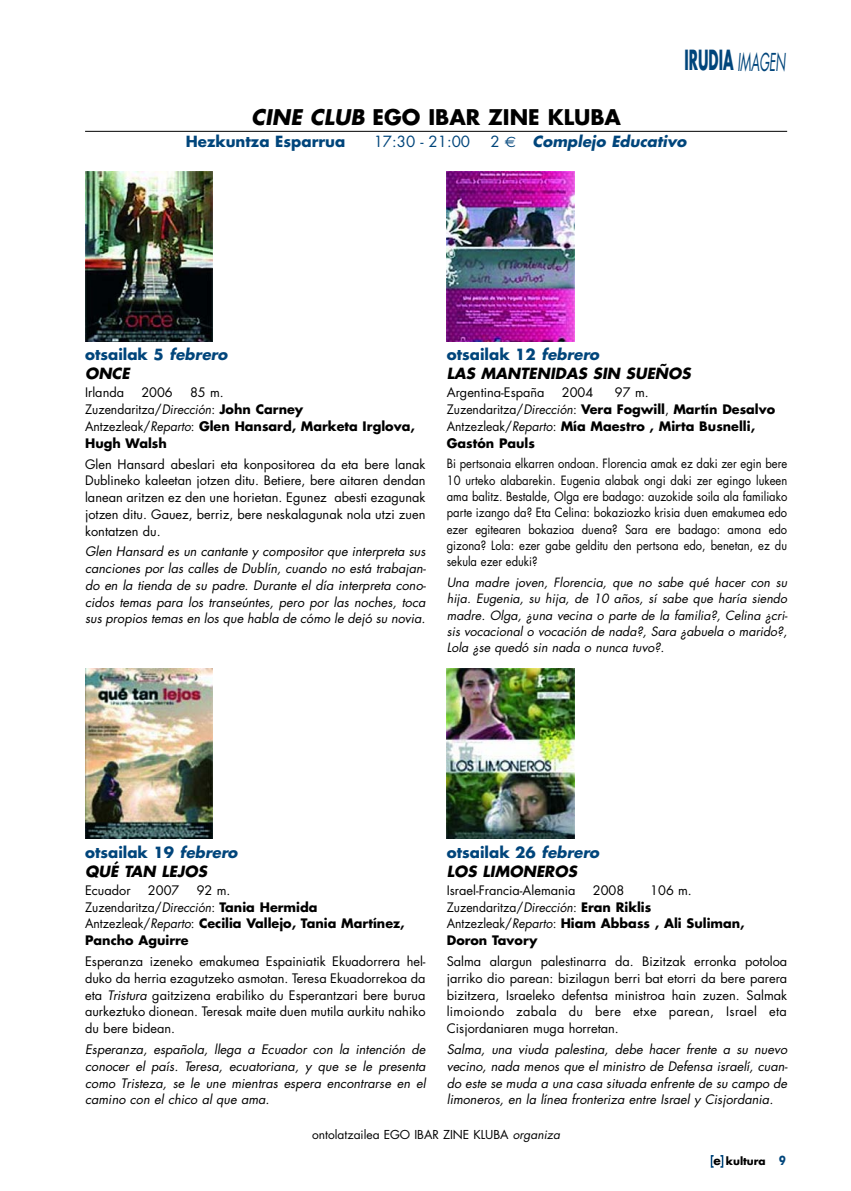
<style>
.page{position:relative;width:851px;height:1191px;background:#fff}
.page>*{position:absolute;margin:0;border:0;box-sizing:border-box;transform-origin:0 0}
.t1{font:700 27px "Futura";color:#00457b;scale:.5 1}
.t2{font:700 21px "Futura";color:#000}
.t3{font:italic 700 15px/19.5px "Futura";color:#000}
.t4{font:700 15px/19.5px "Futura";color:#00457b}
.t5{font:italic 700 15px "Futura";color:#00457b}
.t6{font:15px "Futura";color:#00457b}
.t7{font:12.75px/16.8px "Futura";color:#000;text-align:justify}
.t8{font:italic 12.75px/16.8px "Futura";color:#000;text-align:justify}
.t9{font:700 12.75px/16.8px "Futura";color:#000}
.t10{font:12.45px/16.4px "Futura";color:#000;text-align:justify;scale:.9 1}
.t11{font:italic 12.45px/16.4px "Futura";color:#000;text-align:justify}
.t12{font:12px "Futura";color:#000}
.t13{font:700 10.5px "Futura";color:#000}
.s1{font-weight:400;font-style:italic;font-size:24px}
.s2{font-style:italic}
.s3{font-weight:400;font-style:normal}
.s4{font-family:"Euro Sans";font-weight:400;font-style:normal}
.s5{font-style:italic;color:#000}
.s6{font-weight:400}
.s7{font-weight:400;font-style:italic}
.s8{font-style:normal;color:#00457b}
.s9{color:#00457b}
.s10{font-size:12px}
.s11{font-size:12px;color:#00457b}
</style>
<div class="page">
<div style="left:710px;top:1155px;width:4px;height:12px;border:2px solid #00457b"></div>
<div style="left:719px;top:1155px;width:4px;height:12px;border:2px solid #00457b"></div>
<hr style="left:85px;top:131px;width:702px;height:1px;background:#000">
<img style="left:85px;top:171px;width:127px;height:170px">
<img style="left:446px;top:171px;width:128px;height:170px">
<img style="left:85px;top:669px;width:127px;height:170px">
<img style="left:446px;top:669px;width:128px;height:170px">
<h1 class="t1" style="left:684px;top:48px;width:204px">IRUDIA <span class="s1">IMAGEN</span></h1>
<h2 class="t2" style="left:251px;top:107px;width:371px"><span class="s2">CINE CLUB</span> EGO IBAR ZINE KLUBA</h2>
<p class="t4" style="left:186px;top:133px;width:161px">Hezkuntza Esparrua</p>
<p class="t6" style="left:373px;top:135px;width:98px">17:30 - 21:00</p>
<p class="t5" style="left:490px;top:135px;width:197px"><span class="s3">2</span> <span class="s4">€</span> Complejo Educativo</p>
<p class="t4" style="left:85px;top:346px;width:144px">otsailak 5 <span class="s2">febrero<br></span><span class="s5">ONCE</span></p>
<p class="t7" style="left:85px;top:385px;width:41px">Irlanda</p>
<p class="t7" style="left:141px;top:385px;width:33px">2006</p>
<p class="t9" style="left:85px;top:385px;width:331px;text-indent:105px"><span class="s6">85 m.<br>Zuzendaritza/</span><span class="s7">Dirección</span><span class="s6">:</span> John Carney<br><span class="s6">Antzezleak/</span><span class="s7">Reparto</span><span class="s6">:</span> Glen Hansard, Marketa Irglova,<br>Hugh Walsh</p>
<p class="t7" style="left:85px;top:456px;width:342px">Glen Hansard abeslari eta konpositorea da eta bere lanak Dublineko kaleetan jotzen ditu. Betiere, bere aitaren dendan lanean aritzen ez den une horietan. Egunez abesti ezagunak jotzen ditu. Gauez, berriz, bere neskalagunak nola utzi zuen kontatzen du.</p>
<p class="t8" style="left:85px;top:544px;width:342px">Glen Hansard es un cantante y compositor que interpreta sus canciones por las calles de Dublín, cuando no está trabajan&shy;do en la tienda de su padre. Durante el día interpreta cono&shy;cidos temas para los transeúntes, pero por las noches, toca sus propios temas en los que habla de cómo le dejó su novia.</p>
<p class="t3" style="left:446px;top:346px;width:245px"><span class="s8">otsailak 12</span> <span class="s9">febrero<br></span>LAS MANTENIDAS SIN SUEÑOS</p>
<p class="t7" style="left:446px;top:385px;width:99px">Argentina-España</p>
<p class="t7" style="left:562px;top:385px;width:33px">2004</p>
<p class="t9" style="left:446px;top:385px;width:330px;text-indent:168px"><span class="s6">97 m.<br>Zuzendaritza/</span><span class="s7">Dirección</span><span class="s6">:</span> Vera Fogwill<span class="s6">,</span> Martín Desalvo<br><span class="s6">Antzezleak/</span><span class="s7">Reparto</span><span class="s6">:</span> Mía Maestro , Mirta Busnelli,<br>Gastón Pauls</p>
<p class="t10" style="left:446px;top:456px;width:380px">Bi pertsonaia elkarren ondoan. Florencia amak ez daki zer egin bere 10 urteko alabarekin. Eugenia alabak ongi daki zer egingo lukeen ama balitz. Bestalde, Olga ere badago: auzokide soila ala familiako parte izango da? Eta Celina: bokaziozko krisia duen emakumea edo ezer egitearen bokazioa duena? Sara ere badago: amona edo gizona? Lola: ezer gabe gelditu den pertsona edo, benetan, ez du sekula ezer eduki?</p>
<p class="t11" style="left:446px;top:575px;width:342px">Una madre joven, Florencia, que no sabe qué hacer con su hija. Eugenia, su hija, de 10 años, sí sabe que haría siendo madre. Olga, ¿una vecina o parte de la familia?, Celina ¿cri&shy;sis vocacional o vocación de nada?, Sara ¿abuela o marido?, Lola ¿se quedó sin nada o nunca tuvo?.</p>
<p class="t3" style="left:85px;top:843px;width:154px"><span class="s8">otsailak 19</span> <span class="s9">febrero<br></span>QUÉ TAN LEJOS</p>
<p class="t7" style="left:85px;top:883px;width:47px">Ecuador</p>
<p class="t7" style="left:148px;top:883px;width:33px">2007</p>
<p class="t3" style="left:446px;top:843px;width:154px"><span class="s8">otsailak 26</span> <span class="s9">febrero<br></span>LOS LIMONEROS</p>
<p class="t7" style="left:446px;top:883px;width:130px">Israel-Francia-Alemania</p>
<p class="t7" style="left:593px;top:883px;width:33px">2008</p>
<p class="t9" style="left:85px;top:883px;width:321px;text-indent:112px"><span class="s6">92 m.<br>Zuzendaritza/</span><span class="s7">Dirección</span><span class="s6">:</span> Tania Hermida<br><span class="s6">Antzezleak/</span><span class="s7">Reparto</span><span class="s6">:</span> Cecilia Vallejo, Tania Martínez,<br>Pancho Aguirre</p>
<p class="t7" style="left:85px;top:954px;width:342px">Esperanza izeneko emakumea Espainiatik Ekuadorrera hel&shy;duko da herria ezagutzeko asmotan. Teresa Ekuadorrekoa da eta <span class="s2">Tristura</span> gaitzizena erabiliko du Esperantzari bere burua aurkeztuko dionean. Teresak maite duen mutila aurkitu nahiko du bere bidean.</p>
<p class="t8" style="left:85px;top:1042px;width:342px">Esperanza, española, llega a Ecuador con la intención de conocer el país. Teresa, ecuatoriana, y que se le presenta como Tristeza, se le une mientras espera encontrarse en el camino con el chico al que ama.</p>
<p class="t9" style="left:446px;top:883px;width:299px;text-indent:203px"><span class="s6">106 m.<br>Zuzendaritza/</span><span class="s7">Dirección</span><span class="s6">:</span> Eran Riklis<br><span class="s6">Antzezleak/</span><span class="s7">Reparto</span><span class="s6">:</span> Hiam Abbass , Ali Suliman,<br>Doron Tavory</p>
<p class="t7" style="left:446px;top:954px;width:342px">Salma alargun palestinarra da. Bizitzak erronka potoloa jarriko dio parean: bizilagun berri bat etorri da bere parera bizitzera, Israeleko defentsa ministroa hain zuzen. Salmak limoiondo zabala du bere etxe parean, Israel eta Cisjordaniaren muga horretan.</p>
<p class="t8" style="left:446px;top:1042px;width:342px">Salma, una viuda palestina, debe hacer frente a su nuevo vecino, nada menos que el ministro de Defensa israelí, cuan&shy;do este se muda a una casa situada enfrente de su campo de limoneros, en la línea fronteriza entre Israel y Cisjordania.</p>
<p class="t12" style="left:312px;top:1129px;width:249px">ontolatzailea EGO IBAR ZINE KLUBA <span class="s2">organiza</span></p>
<p class="t13" style="left:713px;top:1156px;width:74px"><span class="s10">e</span> kultura <span class="s11">9</span></p>
</div>
